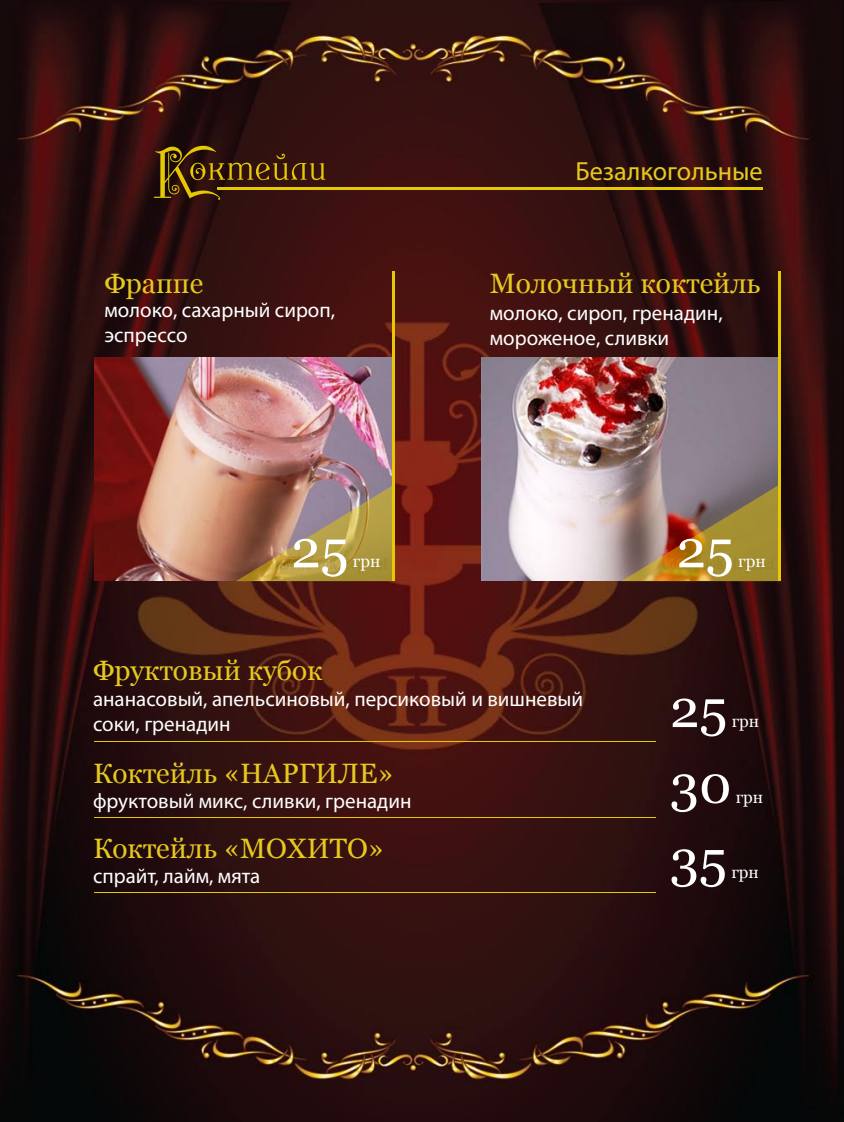
<style>
.page{position:relative;width:844px;height:1122px;background:#fff}
.page>*{position:absolute;margin:0;border:0;box-sizing:border-box;transform-origin:0 0}
.t1{font:59.5px "P22 Kilkenny Initial Cap";color:#e7c903}
.t2{font:52.85px "Georgia";color:#fff}
.t3{font:28px "Georgia";color:#e5c91f}
.t4{font:26.25px "Myriad Pro";color:#e6c91e}
.t5{font:21px/25.2px "Myriad Pro";color:#fff}
.t6{font:16.8px "Georgia";color:#fff}
</style>
<div class="page">
<img style="left:0;top:0;width:843px;height:1121px">
<hr style="left:217px;top:187px;width:545px;height:3px;background:#e7c903">
<img style="left:94px;top:357px;width:298px;height:223px">
<svg style="left:236px;top:484px;width:158px;height:97px;background:#a58454"></svg>
<img style="left:481px;top:357px;width:296px;height:223px">
<img style="left:621px;top:484px;width:158px;height:97px">
<hr style="left:392px;top:271px;width:3px;height:309px;background:#e7c903">
<hr style="left:777px;top:271px;width:3px;height:309px;background:#e7c903">
<hr style="left:95px;top:740px;width:561px;height:1px;background:#e7c903">
<hr style="left:95px;top:816px;width:561px;height:1px;background:#e7c903">
<hr style="left:95px;top:891px;width:561px;height:1px;background:#e7c903">
<h1 class="t1" style="left:153px;top:136px;width:175px">Коктейли</h1>
<p class="t4" style="left:575px;top:154px;width:189px">Безалкогольные</p>
<h3 class="t3" style="left:104px;top:267px;width:100px">Фраппе</h3>
<h3 class="t3" style="left:489px;top:267px;width:272px">Молочный коктейль</h3>
<p class="t5" style="left:104px;top:297px;width:232px">молоко, сахарный сироп, эспрессо</p>
<p class="t5" style="left:489px;top:300px;width:234px">молоко, сироп, гренадин, мороженое, сливки</p>
<h2 class="t2" style="left:291px;top:519px;width:59px">25</h2>
<p class="t6" style="left:353px;top:551px;width:29px">грн</p>
<h3 class="t3" style="left:93px;top:654px;width:231px">Фруктовый кубок</h3>
<p class="t5" style="left:93px;top:685px;width:491px">ананасовый, апельсиновый, персиковый и вишневый соки, гренадин</p>
<h3 class="t3" style="left:93px;top:756px;width:302px">Коктейль «НАРГИЛЕ»</h3>
<p class="t5" style="left:93px;top:787px;width:320px">фруктовый микс, сливки, гренадин</p>
<h3 class="t3" style="left:93px;top:831px;width:293px">Коктейль «МОХИТО»</h3>
<p class="t5" style="left:93px;top:862px;width:169px">спрайт, лайм, мята</p>
<h2 class="t2" style="left:676px;top:519px;width:59px">25</h2>
<p class="t6" style="left:738px;top:551px;width:29px">грн</p>
<h2 class="t2" style="left:669px;top:678px;width:59px">25</h2>
<p class="t6" style="left:731px;top:711px;width:29px">грн</p>
<h2 class="t2" style="left:669px;top:754px;width:63px">30</h2>
<p class="t6" style="left:735px;top:787px;width:29px">грн</p>
<h2 class="t2" style="left:669px;top:829px;width:59px">35</h2>
<p class="t6" style="left:731px;top:862px;width:29px">грн</p>
</div>
